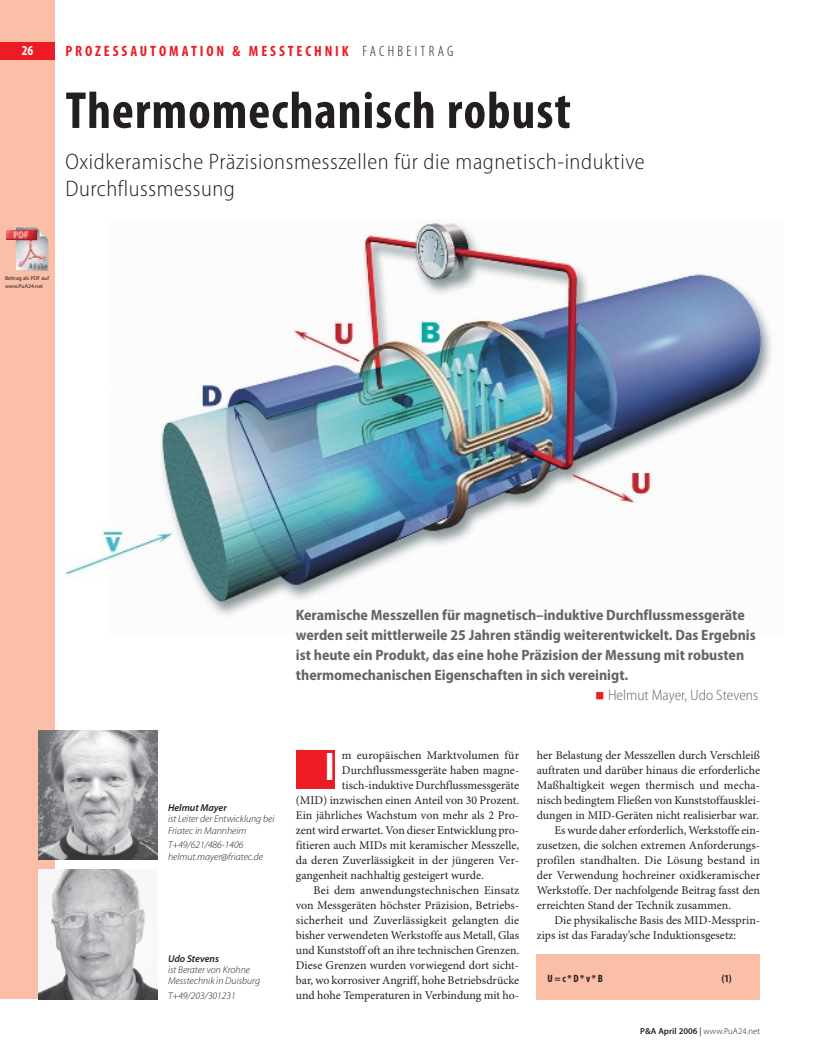
<style>
.page{position:relative;width:815px;height:1063px;background:#fff}
.page>*{position:absolute;margin:0;border:0;box-sizing:border-box;transform-origin:0 0}
.t1{font:700 condensed 52.5px "Myriad Pro";letter-spacing:.02em;color:#231f20}
.t2{font:700 condensed 40px "Myriad Pro";color:#fff}
.t3{font:300 semi-condensed 22.5px/27.5px "Myriad Pro";letter-spacing:.025em;color:#231f20}
.t4{font:700 semi-condensed 15px/20px "Myriad Pro";color:#636466}
.t5{font:700 condensed 15px "Myriad Pro";letter-spacing:.19em;color:#ed1c24}
.t6{font:300 semi-condensed 15px "Myriad Pro";color:#636466}
.t7{font:700 condensed 13.75px "Myriad Pro";color:#fff}
.t8{font:11.88px "Minion Pro";color:#231f20}
.t9{font:700 condensed 10.62px "Myriad Pro";color:#231f20}
.t10{font:italic 300 10px/11.2px "Myriad Pro";color:#231f20}
.t11{font:italic 600 10px "Myriad Pro";color:#231f20}
.t12{font:300 8.75px "Myriad Pro";letter-spacing:.005em;color:#231f20}
.t13{font:5.62px/7.5px "Myriad Pro";letter-spacing:.005em;color:#231f20}
.s1{font-weight:300;color:#231f20}
.s2{font-family:"Minion Pro";font-weight:400;font-stretch:normal;font-size:25px;color:#ed1c24}
.s3{font-weight:600}
.s4{font-weight:400}
</style>
<div class="page">
<div style="left:537px;top:954px;width:223px;height:45px;background:#fbbea7"></div>
<div style="left:0;top:0;width:55px;height:999px;background:#fbbea7"></div>
<div style="left:0;top:43px;width:55px;height:17px;background:#ed1c24"></div>
<img style="left:65px;top:222px;width:707px;height:393px">
<img style="left:38px;top:870px;width:119px;height:129px">
<div style="left:296px;top:750px;width:39px;height:39px;background:#ed1c24"></div>
<img style="left:6px;top:227px;width:42px;height:44px">
<img style="left:38px;top:730px;width:119px;height:129px">
<p class="t7" style="left:22px;top:45px;width:13px">26</p>
<p class="t5" style="left:66px;top:46px;width:389px">PROZESSAUTOMATION &amp; MESSTECHNIK <span class="s1">FACHBEITRAG</span></p>
<h1 class="t1" style="left:66px;top:91px;width:507px">Thermomechanisch robust</h1>
<h3 class="t3" style="left:66px;top:149px;width:581px">Oxidkeramische Präzisionsmesszellen für die magnetisch-induktive<br>Durchflussmessung</h3>
<p class="t13" style="left:5px;top:275px;width:46px">Beitrag als PDF auf www.PuA24.net</p>
<p class="t11" style="left:168px;top:804px;width:60px">Helmut Mayer</p>
<p class="t10" style="left:168px;top:814px;width:108px">ist Leiter der Entwicklung bei<br>Friatec in Mannheim</p>
<p class="t10" style="left:168px;top:840px;width:97px">T+49/621/486-1406 helmut.mayer@friatec.de</p>
<p class="t11" style="left:168px;top:955px;width:53px">Udo Stevens</p>
<p class="t10" style="left:168px;top:965px;width:94px">ist Berater von Krohne<br>Messtechnik in Duisburg</p>
<p class="t10" style="left:168px;top:991px;width:69px">T+49/203/301231</p>
<p class="t4" style="left:296px;top:607px;width:461px">Keramische Messzellen für magnetisch–induktive Durchflussmessgeräte werden seit mittlerweile 25 Jahren ständig weiterentwickelt. Das Ergebnis ist heute ein Produkt, das eine hohe Präzision der Messung mit robusten thermomechanischen Eigenschaften in sich vereinigt.</p>
<p class="t6" style="left:595px;top:690px;width:165px"><span class="s2">■</span> Helmut Mayer, Udo Stevens</p>
<p class="t8" style="left:342px;top:751px;width:179px">m europäischen Marktvolumen für</p>
<p class="t8" style="left:342px;top:766px;width:179px">Durchflussmessgeräte haben magne-</p>
<p class="t8" style="left:342px;top:781px;width:179px">tisch-induktive Durchflussmessgeräte</p>
<p class="t8" style="left:296px;top:796px;width:225px">(MID) inzwischen einen Anteil von 30 Prozent.</p>
<p class="t8" style="left:296px;top:811px;width:225px">Ein jährliches Wachstum von mehr als 2 Pro-</p>
<p class="t8" style="left:296px;top:826px;width:225px">zent wird erwartet. Von dieser Entwicklung pro-</p>
<p class="t8" style="left:296px;top:841px;width:225px">fitieren auch MIDs mit keramischer Messzelle,</p>
<p class="t8" style="left:296px;top:856px;width:225px">da deren Zuverlässigkeit in der jüngeren Ver-</p>
<p class="t8" style="left:296px;top:871px;width:189px">gangenheit nachhaltig gesteigert wurde.</p>
<p class="t8" style="left:314px;top:886px;width:207px">Bei dem anwendungstechnischen Einsatz</p>
<p class="t8" style="left:296px;top:901px;width:225px">von Messgeräten höchster Präzision, Betriebs-</p>
<p class="t8" style="left:296px;top:916px;width:225px">sicherheit und Zuverlässigkeit gelangten die</p>
<p class="t8" style="left:296px;top:931px;width:225px">bisher verwendeten Werkstoffe aus Metall, Glas</p>
<p class="t8" style="left:296px;top:946px;width:225px">und Kunststoff oft an ihre technischen Grenzen.</p>
<p class="t8" style="left:296px;top:961px;width:225px">Diese Grenzen wurden vorwiegend dort sicht-</p>
<p class="t8" style="left:296px;top:976px;width:225px">bar, wo korrosiver Angriff, hohe Betriebsdrücke</p>
<p class="t8" style="left:296px;top:991px;width:225px">und hohe Temperaturen in Verbindung mit ho-</p>
<h2 class="t2" style="left:325px;top:752px;width:11px">I</h2>
<p class="t8" style="left:537px;top:751px;width:225px">her Belastung der Messzellen durch Verschleiß</p>
<p class="t8" style="left:537px;top:766px;width:225px">auftraten und darüber hinaus die erforderliche</p>
<p class="t8" style="left:537px;top:781px;width:225px">Maßhaltigkeit wegen thermisch und mecha-</p>
<p class="t8" style="left:537px;top:796px;width:225px">nisch bedingtem Fließen von Kunststoffausklei-</p>
<p class="t8" style="left:537px;top:811px;width:224px">dungen in MID-Geräten nicht realisierbar war.</p>
<p class="t8" style="left:555px;top:826px;width:207px">Es wurde daher erforderlich, Werkstoffe ein-</p>
<p class="t8" style="left:537px;top:841px;width:225px">zusetzen, die solchen extremen Anforderungs-</p>
<p class="t8" style="left:537px;top:856px;width:225px">profilen standhalten. Die Lösung bestand in</p>
<p class="t8" style="left:537px;top:871px;width:225px">der Verwendung hochreiner oxidkeramischer</p>
<p class="t8" style="left:537px;top:886px;width:225px">Werkstoffe. Der nachfolgende Beitrag fasst den</p>
<p class="t8" style="left:537px;top:901px;width:196px">erreichten Stand der Technik zusammen.</p>
<p class="t8" style="left:555px;top:916px;width:207px">Die physikalische Basis des MID-Messprin-</p>
<p class="t8" style="left:537px;top:931px;width:201px">zips ist das Faraday’sche Induktionsgesetz:</p>
<p class="t9" style="left:547px;top:974px;width:57px">U = c * D * v * B</p>
<p class="t9" style="left:722px;top:974px;width:12px">(1)</p>
<p class="t12" style="left:640px;top:1028px;width:121px"><span class="s3">P&amp;A April 2006</span> <span class="s4">|</span> www.PuA24.net</p>
</div>
